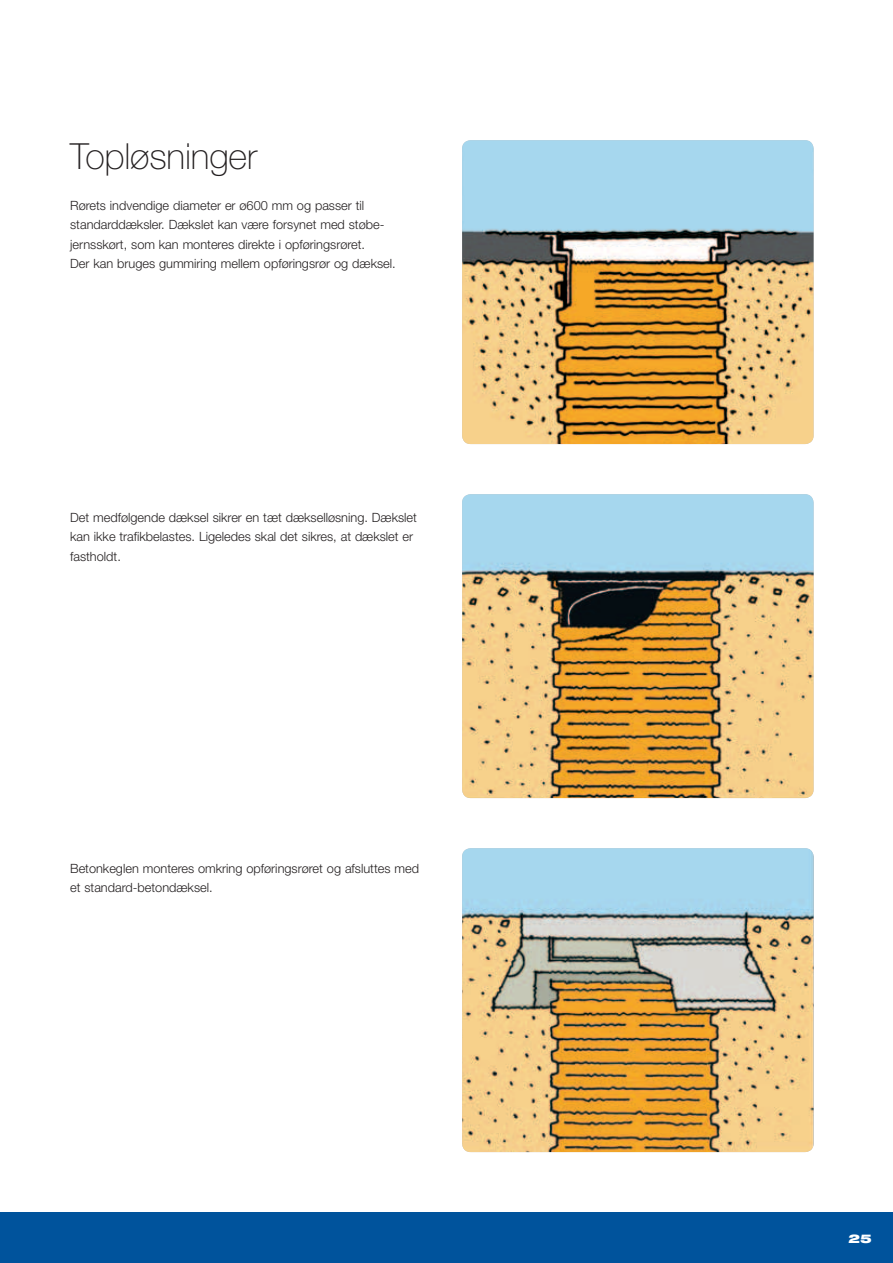
<style>
.page{position:relative;width:893px;height:1263px;background:#fff}
.page>*{position:absolute;margin:0;border:0;box-sizing:border-box;transform-origin:0 0}
.t1{font:100 36px "Helvetica Neue";letter-spacing:-.005em;color:#231f20}
.t2{font:300 12.75px/19.5px "Helvetica Neue";color:#231f20}
.t3{font:900 expanded 12px "Helvetica Neue";color:#fff}
</style>
<div class="page">
<div style="left:0;top:1212px;width:893px;height:51px;background:#00539c"></div>
<img style="left:462px;top:140px;width:352px;height:304px">
<img style="left:462px;top:494px;width:352px;height:304px">
<img style="left:462px;top:848px;width:352px;height:304px">
<h1 class="t1" style="left:70px;top:135px;width:188px">Topløsninger</h1>
<p class="t2" style="left:70px;top:195px;width:327px">Rørets indvendige diameter er ø600 mm og passer til standarddæksler. Dækslet kan være forsynet med støbe&shy;jernsskørt, som kan monteres direkte i opføringsrøret.<br>Der kan bruges gummiring mellem opføringsrør og dæksel.</p>
<p class="t2" style="left:70px;top:507px;width:348px">Det medfølgende dæksel sikrer en tæt dækselløsning. Dækslet kan ikke trafikbelastes. Ligeledes skal det sikres, at dækslet er fastholdt.</p>
<p class="t2" style="left:70px;top:858px;width:350px">Betonkeglen monteres omkring opføringsrøret og afsluttes med et standard-betondæksel.</p>
<p class="t3" style="left:849px;top:1231px;width:25px">25</p>
</div>
